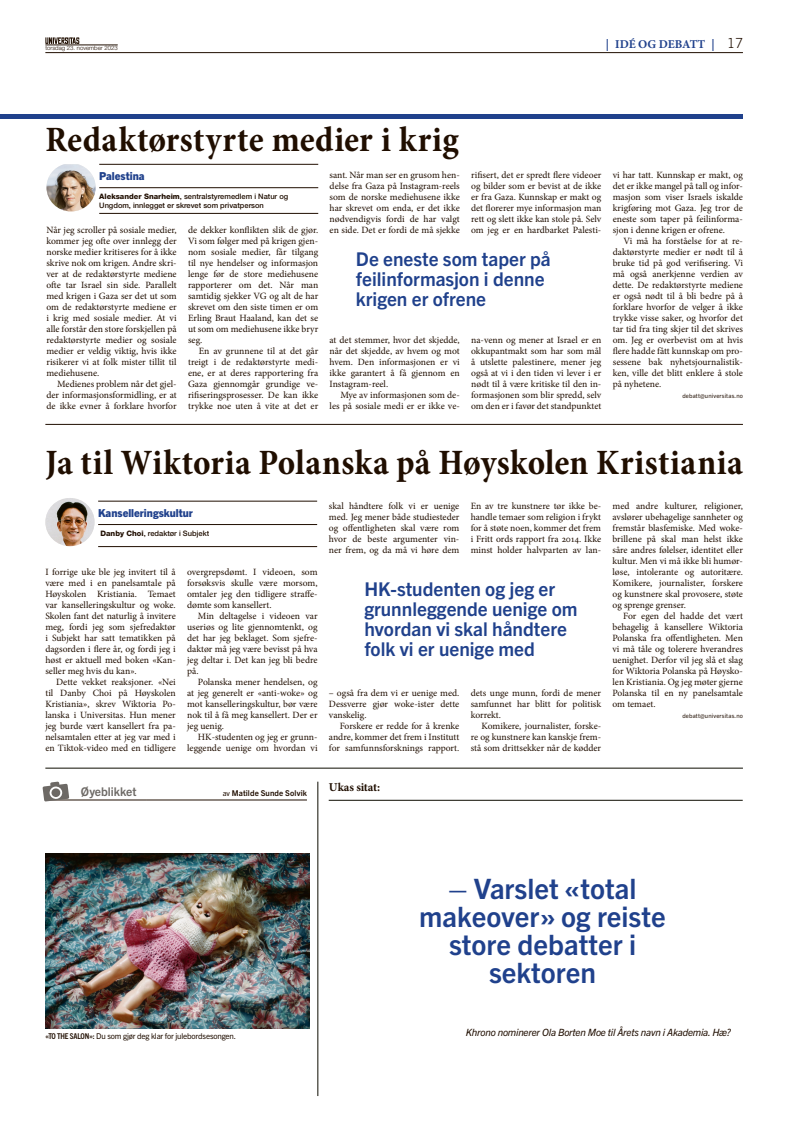
<style>
.page{position:relative;width:794px;height:1137px;background:#fff}
.page>*{position:absolute;margin:0;border:0;box-sizing:border-box;transform-origin:0 0}
.t1{font:700 condensed 36px "Minion Pro";letter-spacing:.01em;color:#200e00}
.t2{font:700 28.1px/28.1px "Trade Gothic Next LT Pro";color:#20418c;text-align:center}
.t3{font:700 19px/20px "Trade Gothic Next LT Pro";color:#20418c}
.t4{font:700 12px "Minion Pro";letter-spacing:-.005em;color:#20418c}
.t5{font:700 12px "Trade Gothic Next LT Pro";color:#6d6965}
.t6{font:700 12px "Minion Pro";letter-spacing:-.005em;color:#200e00}
.t7{font:800 11px "Trade Gothic Next LT Pro";color:#20418c}
.t8{font:italic 10px "Trade Gothic Next LT Pro";letter-spacing:-.02em;color:#200e00}
.t9{font:9.6px/11px "Minion Pro";color:#200e00;text-align:justify}
.t10{font:8px "Trade Gothic Next LT Pro";letter-spacing:-.02em;color:#200e00}
.t11{font:700 8px "Trade Gothic Next LT Pro";letter-spacing:.01em;color:#200e00}
.t12{font:500 7.5px/9px "Helvetica Neue LT Std";color:#200e00}
.t13{font:6px "Trade Gothic Next LT Pro";letter-spacing:.025em;color:#200e00}
.t14{font:300 6px "Helvetica Neue LT Std";color:#200e00}
.s1{font-family:"Trade Gothic Next LT Pro";font-weight:300;font-size:14px;color:#200e00}
.s2{font-weight:800}
.s3{font-weight:400;font-size:7.5px}
.s4{font-weight:700;font-stretch:condensed}
</style>
<div class="page">
<hr style="left:45px;top:52px;width:698px;height:1px;background:#200e00">
<svg style="left:45px;top:37px;width:34px;height:7px"></svg>
<hr style="left:45px;top:45px;width:73px;height:1px;background:#200e00">
<hr style="left:45px;top:424px;width:698px;height:1px;background:#200e00">
<img style="left:45px;top:853px;width:264px;height:176px">
<hr style="left:49px;top:800px;width:97px;height:1px;background:#200e00">
<hr style="left:146px;top:800px;width:161px;height:1px;background:#200e00">
<svg style="left:42px;top:781px;width:27px;height:20px"></svg>
<hr style="left:45px;top:768px;width:698px;height:1px;background:#0e0d02">
<hr style="left:317px;top:781px;width:1px;height:315px;background:#0e0d02">
<hr style="left:329px;top:800px;width:413px;height:1px;background:#0e0d02">
<hr style="left:0;top:114px;width:743px;height:4px;background:#20418c">
<hr style="left:99px;top:213px;width:219px;height:1px;background:#200e00">
<hr style="left:99px;top:164px;width:219px;height:1px;background:#200e00">
<hr style="left:99px;top:187px;width:219px;height:1px;background:#200e00">
<img style="left:46px;top:164px;width:50px;height:47px">
<hr style="left:98px;top:546px;width:219px;height:1px;background:#200e00">
<hr style="left:98px;top:501px;width:219px;height:1px;background:#200e00">
<hr style="left:98px;top:524px;width:219px;height:1px;background:#200e00">
<img style="left:45px;top:498px;width:50px;height:48px">
<p class="t14" style="left:45px;top:45px;width:74px">torsdag 23. november 2023</p>
<p class="t4" style="left:606px;top:35px;width:138px">| IDÉ OG DEBATT | <span class="s1">17</span></p>
<h1 class="t1" style="left:45px;top:115px;width:415px">Redaktørstyrte medier i krig</h1>
<p class="t7" style="left:99px;top:168px;width:47px">Palestina</p>
<p class="t12" style="left:99px;top:191px;width:190px"><span class="s2">Aleksander Snarheim</span>, sentralstyremedlem i Natur og<br>Ungdom, innlegget er skrevet som privatperson</p>
<p class="t9" style="left:46px;top:225px;width:132px">Når jeg scroller på sosiale medier, kommer jeg ofte over innlegg der norske medier kritiseres for å ikke skrive nok om krigen. Andre skri&shy;ver at de redaktørstyrte mediene ofte tar Israel sin side. Parallelt med krigen i Gaza ser det ut som om de redaktørstyrte mediene er i krig med sosiale medier. At vi alle forstår den store forskjellen på redaktørstyrte medier og sosiale medier er veldig viktig, hvis ikke risikerer vi at folk mister tillit til mediehusene.</p>
<p class="t9" style="left:46px;top:379px;width:132px;text-indent:11px">Medienes problem når det gjel&shy;der informasjonsformidling, er at de ikke evner å forklare hvorfor</p>
<p class="t9" style="left:188px;top:225px;width:132px">de dekker konflikten slik de gjør.<br>Vi som følger med på krigen gjen&shy;nom sosiale medier, får tilgang til nye hendelser og informasjon lenge før de store mediehusene rapporterer om det. Når man samtidig sjekker VG og alt de har skrevet om den siste timen er om Erling Braut Haaland, kan det se ut som om mediehusene ikke bryr seg.</p>
<p class="t9" style="left:188px;top:346px;width:132px;text-indent:11px">En av grunnene til at det går treigt i de redaktørstyrte medi&shy;ene, er at deres rapportering fra Gaza gjennomgår grundige ve&shy;rifiseringsprosesser. De kan ikke trykke noe uten å vite at det er</p>
<p class="t9" style="left:329px;top:170px;width:132px">sant. Når man ser en grusom hen&shy;delse fra Gaza på Instagram-reels som de norske mediehusene ikke har skrevet om enda, er det ikke nødvendigvis fordi de har valgt en side. Det er fordi de må sjekke</p>
<p class="t9" style="left:471px;top:170px;width:132px">rifisert, det er spredt flere videoer og bilder som er bevist at de ikke er fra Gaza. Kunnskap er makt og det florerer mye informasjon man rett og slett ikke kan stole på. Selv om jeg er en hardbarket Palesti-</p>
<h3 class="t3" style="left:356px;top:248px;width:196px">De eneste som taper på feilinformasjon i denne krigen er ofrene</h3>
<p class="t9" style="left:329px;top:335px;width:132px">at det stemmer, hvor det skjedde, når det skjedde, av hvem og mot hvem. Den informasjonen er vi ikke garantert å få gjennom en Instagram-reel.</p>
<p class="t9" style="left:329px;top:390px;width:132px;text-align:right">Mye av informasjonen som de&shy;les på sosiale medi er er ikke ve-</p>
<p class="t9" style="left:471px;top:335px;width:132px">na-venn og mener at Israel er en okkupantmakt som har som mål å utslette palestinere, mener jeg også at vi i den tiden vi lever i er nødt til å være kritiske til den in&shy;formasjonen som blir spredd, selv om den er i favør det standpunktet</p>
<p class="t9" style="left:613px;top:170px;width:132px">vi har tatt. Kunnskap er makt, og det er ikke mangel på tall og infor&shy;masjon som viser Israels iskalde krigføring mot Gaza. Jeg tror de eneste som taper på feilinforma&shy;sjon i denne krigen er ofrene.</p>
<p class="t9" style="left:613px;top:236px;width:132px;text-indent:11px">Vi må ha forståelse for at re&shy;daktørstyrte medier er nødt til å bruke tid på god verifisering. Vi må også anerkjenne verdien av dette. De redaktørstyrte mediene er også nødt til å bli bedre på å forklare hvorfor de velger å ikke trykke visse saker, og hvorfor det tar tid fra ting skjer til det skrives om. Jeg er overbevist om at hvis flere hadde fått kunnskap om pro&shy;sessene bak nyhetsjournalistik&shy;ken, ville det blitt enklere å stole på nyhetene.</p>
<p class="t13" style="left:682px;top:392px;width:62px">debatt@universitas.no</p>
<h1 class="t1" style="left:45px;top:438px;width:699px">Ja til Wiktoria Polanska på Høyskolen Kristiania</h1>
<p class="t7" style="left:98px;top:505px;width:96px">Kanselleringskultur</p>
<p class="t12" style="left:100px;top:528px;width:110px"><span class="s2">Danby Choi</span>, redaktør i Subjekt</p>
<p class="t9" style="left:45px;top:566px;width:132px">I forrige uke ble jeg invitert til å være med i en panelsamtale på Høyskolen Kristiania. Temaet var kanselleringskultur og woke.<br>Skolen fant det naturlig å invitere meg, fordi jeg som sjefredaktør i Subjekt har satt tematikken på dagsorden i flere år, og fordi jeg i høst er aktuell med boken «Kan&shy;seller meg hvis du kan».</p>
<p class="t9" style="left:45px;top:676px;width:132px;text-indent:11px">Dette vekket reaksjoner. «Nei til Danby Choi på Høyskolen Kristiania», skrev Wiktoria Po&shy;lanska i Universitas. Hun mener jeg burde vært kansellert fra pa&shy;nelsamtalen etter at jeg var med i en Tiktok-video med en tidligere</p>
<p class="t9" style="left:187px;top:566px;width:132px">overgrepsdømt. I videoen, som forsøksvis skulle være morsom, omtaler jeg den tidligere straffe&shy;dømte som kansellert.</p>
<p class="t9" style="left:187px;top:610px;width:132px;text-indent:11px">Min deltagelse i videoen var useriøs og lite gjennomtenkt, og det har jeg beklaget. Som sjefre&shy;daktør må jeg være bevisst på hva jeg deltar i. Det kan jeg bli bedre på.</p>
<p class="t9" style="left:187px;top:676px;width:132px;text-indent:11px">Polanska mener hendelsen, og at jeg generelt er «anti-woke» og mot kanselleringskultur, bør være nok til å få meg kansellert. Der er jeg uenig.</p>
<p class="t9" style="left:187px;top:731px;width:132px;text-align:right">HK-studenten og jeg er grunn&shy;leggende uenige om hvordan vi</p>
<p class="t9" style="left:329px;top:500px;width:132px">skal håndtere folk vi er uenige med. Jeg mener både studiesteder og offentligheten skal være rom hvor de beste argumenter vin&shy;ner frem, og da må vi høre dem</p>
<p class="t9" style="left:471px;top:500px;width:132px">En av tre kunstnere tør ikke be&shy;handle temaer som religion i frykt for å støte noen, kommer det frem i Fritt ords rapport fra 2014. Ikke minst holder halvparten av lan-</p>
<h3 class="t3" style="left:364px;top:577px;width:215px">HK-studenten og jeg er grunnleggende uenige om hvordan vi skal håndtere folk vi er uenige med</h3>
<p class="t9" style="left:329px;top:687px;width:132px">– også fra dem vi er uenige med.<br>Dessverre gjør woke-ister dette vanskelig.</p>
<p class="t9" style="left:329px;top:720px;width:132px;text-indent:11px">Forskere er redde for å krenke andre, kommer det frem i Institutt for samfunnsforsknings rapport.</p>
<p class="t9" style="left:471px;top:687px;width:132px">dets unge munn, fordi de mener samfunnet har blitt for politisk korrekt.</p>
<p class="t9" style="left:471px;top:720px;width:132px;text-indent:11px">Komikere, journalister, forske&shy;re og kunstnere kan kanskje frem&shy;stå som drittsekker når de kødder</p>
<p class="t9" style="left:612px;top:500px;width:132px">med andre kulturer, religioner, avslører ubehagelige sannheter og fremstår blasfemiske. Med woke&shy;brillene på skal man helst ikke såre andres følelser, identitet eller kultur. Men vi må ikke bli humør&shy;løse, intolerante og autoritære.<br>Komikere, journalister, forskere og kunstnere skal provosere, støte og sprenge grenser.</p>
<p class="t9" style="left:612px;top:610px;width:132px;text-indent:11px">For egen del hadde det vært behagelig å kansellere Wiktoria Polanska fra offentligheten. Men vi må tåle og tolerere hverandres uenighet. Derfor vil jeg slå et slag for Wiktoria Polanska på Høysko&shy;len Kristiania. Og jeg møter gjerne Polanska til en ny panelsamtale om temaet.</p>
<p class="t13" style="left:682px;top:711px;width:62px">debatt@universitas.no</p>
<p class="t5" style="left:81px;top:783px;width:57px">Øyeblikket</p>
<p class="t11" style="left:223px;top:787px;width:86px"><span class="s3">av</span> Matilde Sunde Solvik</p>
<p class="t6" style="left:329px;top:779px;width:53px">Ukas sitat:</p>
<p class="t10" style="left:45px;top:1031px;width:192px"><span class="s4">«TO THE SALON»:</span> Du som gjør deg klar for julebordsesongen.</p>
<h2 class="t2" style="left:419px;top:873px;width:248px">– Varslet «total makeover» og reiste store debatter i sektoren</h2>
<p class="t8" style="left:466px;top:1025px;width:266px">Khrono nominerer Ola Borten Moe til Årets navn i Akademia. Hæ?</p>
</div>
